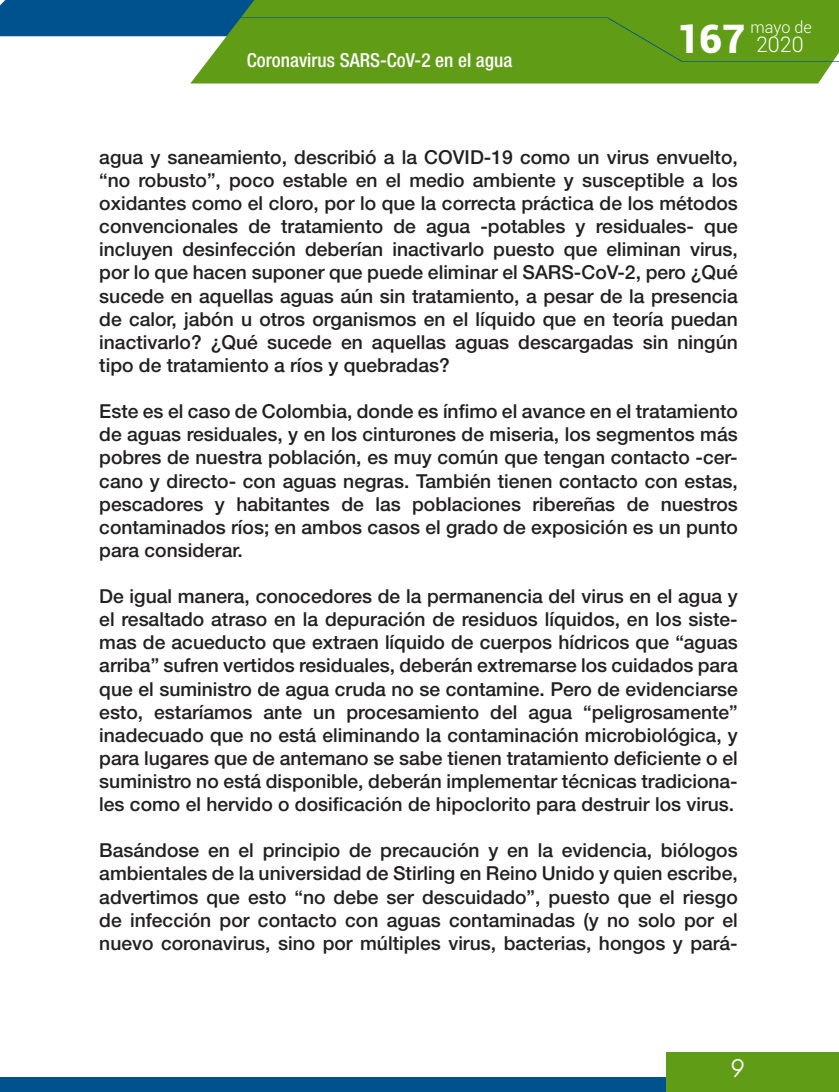
<style>
.page{position:relative;width:839px;height:1092px;background:#fff}
.page>*{position:absolute;margin:0;border:0;box-sizing:border-box;transform-origin:0 0}
.t1{font:900 39.38px "Roboto";color:#fff}
.t2{font:italic 24.5px "Century Gothic";color:#fff}
.t3{font:300 21.35px "Roboto";color:#fff}
.contenidos{font:500 19.25px/23.1px "Helvetica Neue";color:#231f20;text-align:justify}
.t4{font:500 condensed 19.25px "Helvetica Neue";color:#fff}
.t5{font:300 16.28px "Roboto";color:#fff}
</style>
<div class="page">
<div style="left:0;top:1077px;width:822px;height:14px;background:#00528f"></div>
<div style="left:190px;top:0;width:648px;height:83px;background:#619c17"></div>
<div style="left:190px;top:17px;width:648px;height:45px;background:#619c17"></div>
<svg style="left:0;top:0;width:350px;height:53px"></svg>
<div style="left:665px;top:1051px;width:173px;height:40px;background:#619c17"></div>
<p class="t4" style="left:247px;top:48px;width:267px">Coronavirus SARS-CoV-2 en el agua</p>
<h1 class="t1" style="left:676px;top:11px;width:70px">167</h1>
<p class="t5" style="left:750px;top:16px;width:63px">mayo de</p>
<p class="t3" style="left:756px;top:29px;width:49px">2020</p>
<p class="contenidos" style="left:99px;top:145px;width:640px">agua y saneamiento, describió a la COVID-19 como un virus envuelto, “no robusto”, poco estable en el medio ambiente y susceptible a los oxidantes como el cloro, por lo que la correcta práctica de los métodos convencionales de tratamiento de agua -potables y residuales- que incluyen desinfección deberían inactivarlo puesto que eliminan virus, por lo que hacen suponer que puede eliminar el SARS-CoV-2, pero ¿Qué sucede en aquellas aguas aún sin tratamiento, a pesar de la presencia de calor, jabón u otros organismos en el líquido que en teoría puedan inactivarlo? ¿Qué sucede en aquellas aguas descargadas sin ningún tipo de tratamiento a ríos y quebradas?</p>
<p class="contenidos" style="left:99px;top:399px;width:640px">Este es el caso de Colombia, donde es ínfimo el avance en el tratamiento de aguas residuales, y en los cinturones de miseria, los segmentos más pobres de nuestra población, es muy común que tengan contacto -cer&shy;cano y directo- con aguas negras. También tienen contacto con estas, pescadores y habitantes de las poblaciones ribereñas de nuestros contaminados ríos; en ambos casos el grado de exposición es un punto para considerar.</p>
<p class="contenidos" style="left:99px;top:584px;width:640px">De igual manera, conocedores de la permanencia del virus en el agua y el resaltado atraso en la depuración de residuos líquidos, en los siste&shy;mas de acueducto que extraen líquido de cuerpos hídricos que “aguas arriba” sufren vertidos residuales, deberán extremarse los cuidados para que el suministro de agua cruda no se contamine. Pero de evidenciarse esto, estaríamos ante un procesamiento del agua “peligrosamente” inadecuado que no está eliminando la contaminación microbiológica, y para lugares que de antemano se sabe tienen tratamiento deficiente o el suministro no está disponible, deberán implementar técnicas tradiciona&shy;les como el hervido o dosificación de hipoclorito para destruir los virus.</p>
<p class="contenidos" style="left:99px;top:838px;width:640px">Basándose en el principio de precaución y en la evidencia, biólogos ambientales de la universidad de Stirling en Reino Unido y quien escribe, advertimos que esto “no debe ser descuidado”, puesto que el riesgo de infección por contacto con aguas contaminadas (y no solo por el nuevo coronavirus, sino por múltiples virus, bacterias, hongos y pará-</p>
<p class="t2" style="left:730px;top:1050px;width:15px">9</p>
</div>
